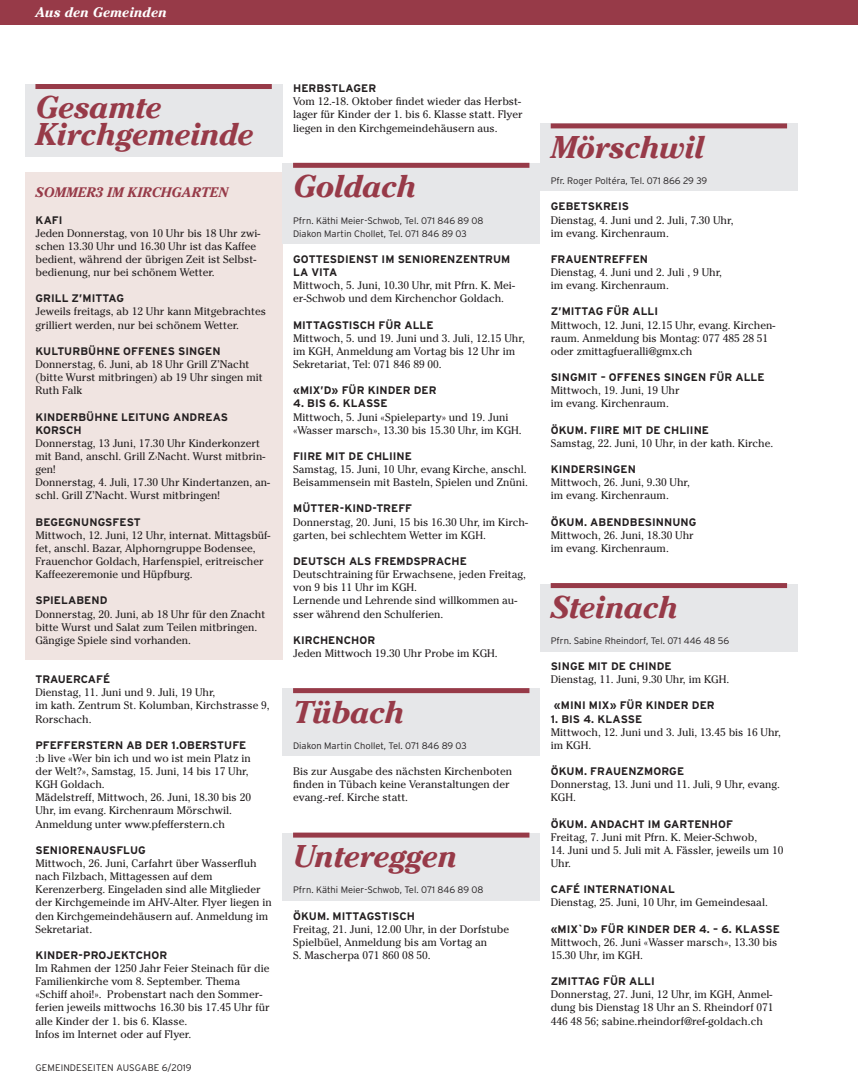
<style>
.page{position:relative;width:858px;height:1092px;background:#fff}
.page>*{position:absolute;margin:0;border:0;box-sizing:border-box;transform-origin:0 0}
.t1{font:italic 700 31.25px/26.2px "Cheltenham Std";letter-spacing:-.025em;color:#973a48}
.t2{font:italic 700 13.75px "Cheltenham Std";letter-spacing:.005em;color:#973a48}
.t3{font:italic 700 13.75px "Cheltenham Std";letter-spacing:-.005em;color:#fff}
.t4{font:11px/13.1px "Cheltenham Std";color:#231f20}
.t5{font:700 11px/13.1px "Interstate";letter-spacing:.005em;color:#231f20}
.t6{font:300 9.5px "Interstate";letter-spacing:.01em;color:#231f20}
.t7{font:300 9.38px/13.1px "Interstate";color:#231f20}
</style>
<div class="page">
<div style="left:0;top:0;width:857px;height:25px;background:#973a48"></div>
<div style="left:25px;top:172px;width:258px;height:488px;background:#f0e4e1"></div>
<div style="left:282px;top:163px;width:258px;height:80px;background:#e6e7e9"></div>
<div style="left:540px;top:584px;width:257px;height:67px;background:#e6e7e9"></div>
<div style="left:282px;top:688px;width:258px;height:68px;background:#e6e7e9"></div>
<div style="left:282px;top:832px;width:258px;height:68px;background:#e6e7e9"></div>
<div style="left:540px;top:123px;width:257px;height:68px;background:#e6e7e9"></div>
<div style="left:293px;top:163px;width:236px;height:5px;background:#973a48"></div>
<div style="left:293px;top:688px;width:236px;height:5px;background:#973a48"></div>
<div style="left:293px;top:832px;width:236px;height:5px;background:#973a48"></div>
<div style="left:25px;top:84px;width:258px;height:72px;background:#e6e7e9"></div>
<div style="left:550px;top:123px;width:237px;height:5px;background:#973a48"></div>
<div style="left:550px;top:583px;width:237px;height:5px;background:#973a48"></div>
<div style="left:35px;top:84px;width:237px;height:5px;background:#973a48"></div>
<p class="t3" style="left:35px;top:4px;width:133px">Aus den Gemeinden</p>
<h1 class="t1" style="left:35px;top:95px;width:220px">Gesamte<br>Kirchgemeinde</h1>
<p class="t2" style="left:35px;top:184px;width:194px">SOMMER3 IM KIRCHGARTEN</p>
<p class="t5" style="left:35px;top:213px;width:29px">KAFI</p>
<p class="t4" style="left:35px;top:226px;width:226px">Jeden Donnerstag, von 10 Uhr bis 18 Uhr zwi&shy;schen 13.30 Uhr und 16.30 Uhr ist das Kaffee bedient, während der übrigen Zeit ist Selbst&shy;bedienung, nur bei schönem Wetter.</p>
<p class="t5" style="left:35px;top:292px;width:90px">GRILL Z’MITTAG</p>
<p class="t4" style="left:35px;top:305px;width:232px">Jeweils freitags, ab 12 Uhr kann Mitgebrachtes grilliert werden, nur bei schönem Wetter.</p>
<p class="t5" style="left:35px;top:344px;width:187px">KULTURBÜHNE OFFENES SINGEN</p>
<p class="t4" style="left:35px;top:357px;width:229px">Donnerstag, 6. Juni, ab 18 Uhr Grill Z’Nacht (bitte Wurst mitbringen) ab 19 Uhr singen mit<br>Ruth Falk</p>
<p class="t5" style="left:35px;top:410px;width:194px">KINDERBÜHNE LEITUNG ANDREAS<br>KORSCH</p>
<p class="t4" style="left:35px;top:436px;width:236px">Donnerstag, 13 Juni, 17.30 Uhr Kinderkonzert mit Band, anschl. Grill Z›Nacht. Wurst mitbrin&shy;gen!<br>Donnerstag, 4. Juli, 17.30 Uhr Kindertanzen, an&shy;schl. Grill Z’Nacht. Wurst mitbringen!</p>
<p class="t5" style="left:35px;top:515px;width:107px">BEGEGNUNGSFEST</p>
<p class="t4" style="left:35px;top:528px;width:236px">Mittwoch, 12. Juni, 12 Uhr, internat. Mittagsbüf&shy;fet, anschl. Bazar, Alphorngruppe Bodensee, Frauenchor Goldach, Harfenspiel, eritreischer Kaffeezeremonie und Hüpfburg.</p>
<p class="t5" style="left:35px;top:593px;width:74px">SPIELABEND</p>
<p class="t4" style="left:35px;top:607px;width:231px">Donnerstag, 20. Juni, ab 18 Uhr für den Znacht bitte Wurst und Salat zum Teilen mitbringen.<br>Gängige Spiele sind vorhanden.</p>
<p class="t5" style="left:35px;top:672px;width:76px">TRAUERCAFÉ</p>
<p class="t4" style="left:35px;top:686px;width:236px">Dienstag, 11. Juni und 9. Juli, 19 Uhr,<br>im kath. Zentrum St. Kolumban, Kirchstrasse 9,<br>Rorschach.</p>
<p class="t5" style="left:35px;top:738px;width:212px">PFEFFERSTERN AB DER 1.OBERSTUFE</p>
<p class="t4" style="left:35px;top:751px;width:217px">:b live «Wer bin ich und wo ist mein Platz in der Welt?», Samstag, 15. Juni, 14 bis 17 Uhr, KGH Goldach.<br>Mädelstreff, Mittwoch, 26. Juni, 18.30 bis 20<br>Uhr, im evang. Kirchenraum Mörschwil.<br>Anmeldung unter www.pfefferstern.ch</p>
<p class="t5" style="left:35px;top:843px;width:112px">SENIORENAUSFLUG</p>
<p class="t4" style="left:35px;top:856px;width:238px">Mittwoch, 26. Juni, Carfahrt über Wasserfluh nach Filzbach, Mittagessen auf dem Kerenzerberg. Eingeladen sind alle Mitglieder der Kirchgemeinde im AHV-Alter. Flyer liegen in den Kirchgemeindehäusern auf. Anmeldung im Sekretariat.</p>
<p class="t5" style="left:35px;top:948px;width:133px">KINDER-PROJEKTCHOR</p>
<p class="t4" style="left:35px;top:961px;width:236px">Im Rahmen der 1250 Jahr Feier Steinach für die Familienkirche vom 8. September. Thema «Schiff ahoi!». Probenstart nach den Sommer&shy;ferien jeweils mittwochs 16.30 bis 17.45 Uhr für alle Kinder der 1. bis 6. Klasse.<br>Infos im Internet oder auf Flyer.</p>
<p class="t6" style="left:35px;top:1061px;width:158px">GEMEINDESEITEN AUSGABE 6/2019</p>
<p class="t5" style="left:293px;top:82px;width:85px">HERBSTLAGER</p>
<p class="t4" style="left:293px;top:95px;width:231px">Vom 12.-18. Oktober findet wieder das Herbst&shy;lager für Kinder der 1. bis 6. Klasse statt. Flyer liegen in den Kirchgemeindehäusern aus.</p>
<h1 class="t1" style="left:293px;top:173px;width:125px">Goldach</h1>
<p class="t7" style="left:293px;top:213px;width:192px">Pfrn. Käthi Meier-Schwob, Tel. 071 846 89 08<br>Diakon Martin Chollet, Tel. 071 846 89 03</p>
<p class="t5" style="left:293px;top:252px;width:219px">GOTTESDIENST IM SENIORENZENTRUM<br>LA VITA</p>
<p class="t4" style="left:293px;top:279px;width:223px">Mittwoch, 5. Juni, 10.30 Uhr, mit Pfrn. K. Mei&shy;er-Schwob und dem Kirchenchor Goldach.</p>
<p class="t5" style="left:293px;top:318px;width:142px">MITTAGSTISCH FÜR ALLE</p>
<p class="t4" style="left:293px;top:331px;width:233px">Mittwoch, 5. und 19. Juni und 3. Juli, 12.15 Uhr, im KGH, Anmeldung am Vortag bis 12 Uhr im<br>Sekretariat, Tel: 071 846 89 00.</p>
<p class="t5" style="left:293px;top:383px;width:145px">«MIX’D» FÜR KINDER DER</p>
<p class="t5" style="left:293px;top:397px;width:96px">4. BIS 6. KLASSE</p>
<p class="t4" style="left:293px;top:410px;width:230px">Mittwoch, 5. Juni «Spieleparty» und 19. Juni «Wasser marsch», 13.30 bis 15.30 Uhr, im KGH.</p>
<p class="t5" style="left:293px;top:449px;width:120px">FIIRE MIT DE CHLIINE</p>
<p class="t4" style="left:293px;top:462px;width:236px">Samstag, 15. Juni, 10 Uhr, evang Kirche, anschl.<br>Beisammensein mit Basteln, Spielen und Znüni.</p>
<p class="t5" style="left:293px;top:502px;width:121px">MÜTTER-KIND-TREFF</p>
<p class="t4" style="left:293px;top:515px;width:236px">Donnerstag, 20. Juni, 15 bis 16.30 Uhr, im Kirch&shy;garten, bei schlechtem Wetter im KGH.</p>
<p class="t5" style="left:293px;top:554px;width:175px">DEUTSCH ALS FREMDSPRACHE</p>
<p class="t4" style="left:293px;top:567px;width:234px">Deutschtraining für Erwachsene, jeden Freitag, von 9 bis 11 Uhr im KGH.<br>Lernende und Lehrende sind willkommen au&shy;sser während den Schulferien.</p>
<p class="t5" style="left:293px;top:633px;width:84px">KIRCHENCHOR</p>
<p class="t4" style="left:293px;top:646px;width:206px">Jeden Mittwoch 19.30 Uhr Probe im KGH.</p>
<h1 class="t1" style="left:293px;top:698px;width:113px">Tübach</h1>
<p class="t7" style="left:293px;top:738px;width:175px">Diakon Martin Chollet, Tel. 071 846 89 03</p>
<p class="t4" style="left:293px;top:764px;width:220px">Bis zur Ausgabe des nächsten Kirchenboten finden in Tübach keine Veranstaltungen der evang.-ref. Kirche statt.</p>
<h1 class="t1" style="left:293px;top:843px;width:166px">Untereggen</h1>
<p class="t7" style="left:293px;top:883px;width:192px">Pfrn. Käthi Meier-Schwob, Tel. 071 846 89 08</p>
<p class="t5" style="left:293px;top:908px;width:123px">ÖKUM. MITTAGSTISCH</p>
<p class="t4" style="left:293px;top:922px;width:217px">Freitag, 21. Juni, 12.00 Uhr, in der Dorfstube<br>Spielbüel, Anmeldung bis am Vortag an<br>S. Mascherpa 071 860 08 50.</p>
<h1 class="t1" style="left:550px;top:134px;width:155px">Mörschwil</h1>
<p class="t7" style="left:550px;top:174px;width:158px">Pfr. Roger Poltéra, Tel. 071 866 29 39</p>
<p class="t5" style="left:550px;top:200px;width:80px">GEBETSKREIS</p>
<p class="t4" style="left:550px;top:213px;width:184px">Dienstag, 4. Juni und 2. Juli, 7.30 Uhr, im evang. Kirchenraum.</p>
<p class="t5" style="left:550px;top:252px;width:99px">FRAUENTREFFEN</p>
<p class="t4" style="left:550px;top:266px;width:173px">Dienstag, 4. Juni und 2. Juli , 9 Uhr, im evang. Kirchenraum.</p>
<p class="t5" style="left:550px;top:305px;width:109px">Z’MITTAG FÜR ALLI</p>
<p class="t4" style="left:550px;top:318px;width:226px">Mittwoch, 12. Juni, 12.15 Uhr, evang. Kirchen&shy;raum. Anmeldung bis Montag: 077 485 28 51 oder zmittagfueralli@gmx.ch</p>
<p class="t5" style="left:550px;top:370px;width:215px">SINGMIT – OFFENES SINGEN FÜR ALLE</p>
<p class="t4" style="left:550px;top:384px;width:130px">Mittwoch, 19. Juni, 19 Uhr im evang. Kirchenraum.</p>
<p class="t5" style="left:550px;top:423px;width:160px">ÖKUM. FIIRE MIT DE CHLIINE</p>
<p class="t4" style="left:550px;top:436px;width:224px">Samstag, 22. Juni, 10 Uhr, in der kath. Kirche.</p>
<p class="t5" style="left:550px;top:462px;width:87px">KINDERSINGEN</p>
<p class="t4" style="left:550px;top:476px;width:141px">Mittwoch, 26. Juni, 9.30 Uhr, im evang. Kirchenraum.</p>
<p class="t5" style="left:550px;top:515px;width:147px">ÖKUM. ABENDBESINNUNG</p>
<p class="t4" style="left:550px;top:528px;width:145px">Mittwoch, 26. Juni, 18.30 Uhr im evang. Kirchenraum.</p>
<h1 class="t1" style="left:550px;top:593px;width:129px">Steinach</h1>
<p class="t7" style="left:550px;top:633px;width:180px">Pfrn. Sabine Rheindorf, Tel. 071 446 48 56</p>
<p class="t5" style="left:550px;top:659px;width:122px">SINGE MIT DE CHINDE</p>
<p class="t4" style="left:550px;top:672px;width:180px">Dienstag, 11. Juni, 9.30 Uhr, im KGH.</p>
<p class="t5" style="left:554px;top:698px;width:162px">«MINI MIX» FÜR KINDER DER</p>
<p class="t5" style="left:550px;top:712px;width:93px">1. BIS 4. KLASSE</p>
<p class="t4" style="left:550px;top:725px;width:232px">Mittwoch, 12. Juni und 3. Juli, 13.45 bis 16 Uhr, im KGH.</p>
<p class="t5" style="left:550px;top:764px;width:135px">ÖKUM. FRAUENZMORGE</p>
<p class="t4" style="left:550px;top:777px;width:231px">Donnerstag, 13. Juni und 11. Juli, 9 Uhr, evang.<br>KGH.</p>
<p class="t5" style="left:550px;top:817px;width:184px">ÖKUM. ANDACHT IM GARTENHOF</p>
<p class="t4" style="left:550px;top:830px;width:208px">Freitag, 7. Juni mit Pfrn. K. Meier-Schwob,</p>
<p class="t4" style="left:550px;top:843px;width:234px">14. Juni und 5. Juli mit A. Fässler, jeweils um 10<br>Uhr.</p>
<p class="t5" style="left:550px;top:882px;width:126px">CAFÉ INTERNATIONAL</p>
<p class="t4" style="left:550px;top:896px;width:219px">Dienstag, 25. Juni, 10 Uhr, im Gemeindesaal.</p>
<p class="t5" style="left:550px;top:922px;width:231px">«MIX`D» FÜR KINDER DER 4. – 6. KLASSE</p>
<p class="t4" style="left:550px;top:935px;width:228px">Mittwoch, 26. Juni «Wasser marsch», 13.30 bis<br>15.30 Uhr, im KGH.</p>
<p class="t5" style="left:550px;top:974px;width:105px">ZMITTAG FÜR ALLI</p>
<p class="t4" style="left:550px;top:987px;width:224px;text-align:justify">Donnerstag, 27. Juni, 12 Uhr, im KGH, Anmel&shy;dung bis Dienstag 18 Uhr an S. Rheindorf 071<br>446 48 56; sabine.rheindorf@ref-goldach.ch</p>
</div>
